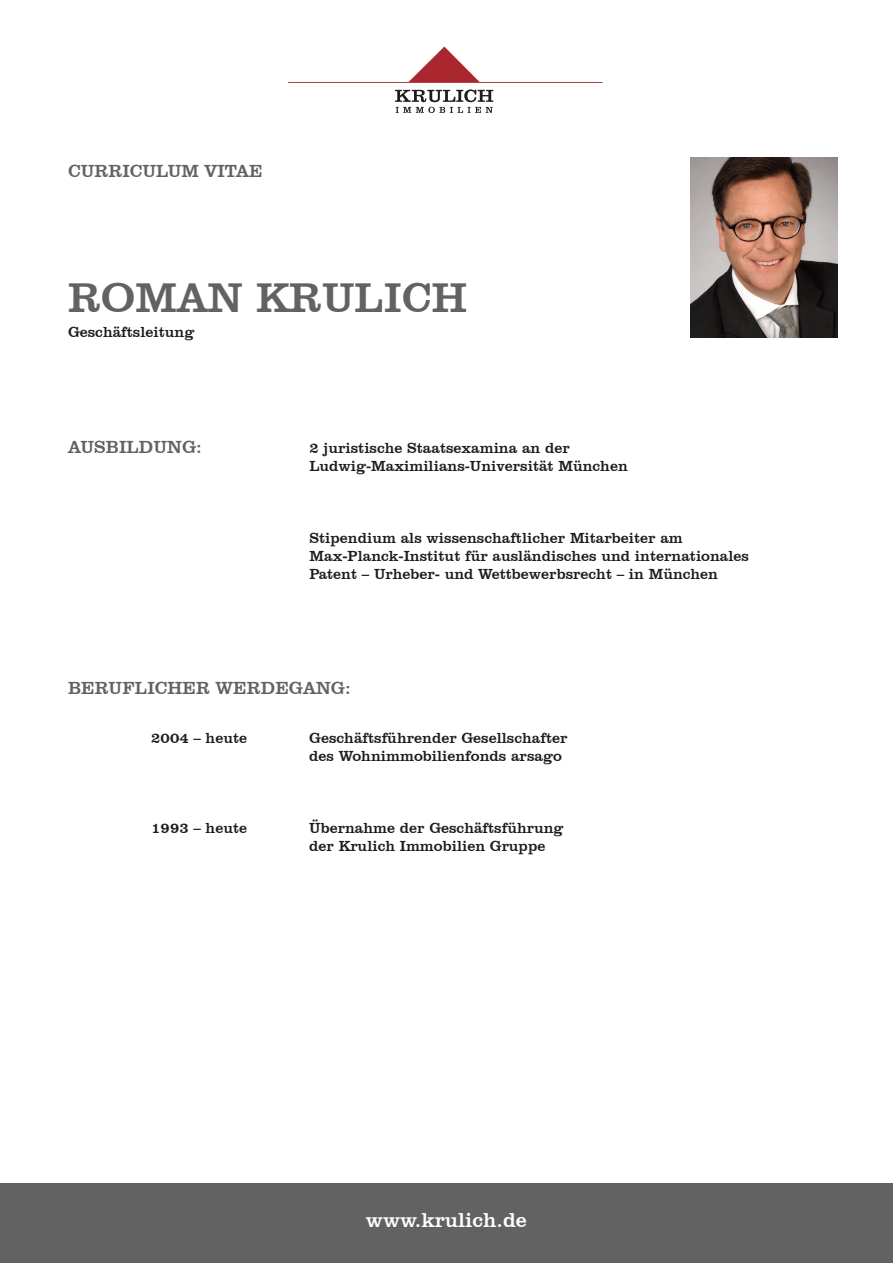
<style>
.page{position:relative;width:893px;height:1263px;background:#fff}
.page>*{position:absolute;margin:0;border:0;box-sizing:border-box;transform-origin:0 0}
.t1{font:42.6px "Clarendon BT";color:#626262}
.t2{font:20.7px "Clarendon BT";color:#fff}
.t3{font:18px "Clarendon BT";color:#626262}
.t4{font:15px/18px "Clarendon BT";color:#1d1d1b}
</style>
<div class="page">
<div style="left:0;top:1184px;width:893px;height:79px;background:#626262"></div>
<svg style="left:288px;top:47px;width:315px;height:36px"></svg>
<svg style="left:395px;top:89px;width:98px;height:24px"></svg>
<img style="left:690px;top:158px;width:147px;height:179px">
<p class="t3" style="left:68px;top:159px;width:196px">CURRICULUM VITAE</p>
<h1 class="t1" style="left:68px;top:271px;width:401px">ROMAN KRULICH</h1>
<p class="t4" style="left:68px;top:323px;width:128px">Geschäftsleitung</p>
<p class="t3" style="left:68px;top:436px;width:135px">AUSBILDUNG:</p>
<p class="t4" style="left:309px;top:439px;width:320px">2 juristische Staatsexamina an der<br>Ludwig-Maximilians-Universität München</p>
<p class="t4" style="left:309px;top:529px;width:441px">Stipendium als wissenschaftlicher Mitarbeiter am<br>Max-Planck-Institut für ausländisches und internationales<br>Patent – Urheber- und Wettbewerbsrecht – in München</p>
<p class="t3" style="left:68px;top:676px;width:284px">BERUFLICHER WERDEGANG:</p>
<p class="t4" style="left:151px;top:728px;width:97px">2004 – heute</p>
<p class="t4" style="left:309px;top:728px;width:260px">Geschäftsführender Gesellschafter des Wohnimmobilienfonds arsago</p>
<p class="t4" style="left:151px;top:818px;width:97px">1993 – heute</p>
<p class="t4" style="left:309px;top:818px;width:256px">Übernahme der Geschäftsführung der Krulich Immobilien Gruppe</p>
<h2 class="t2" style="left:366px;top:1207px;width:163px">www.krulich.de</h2>
</div>
